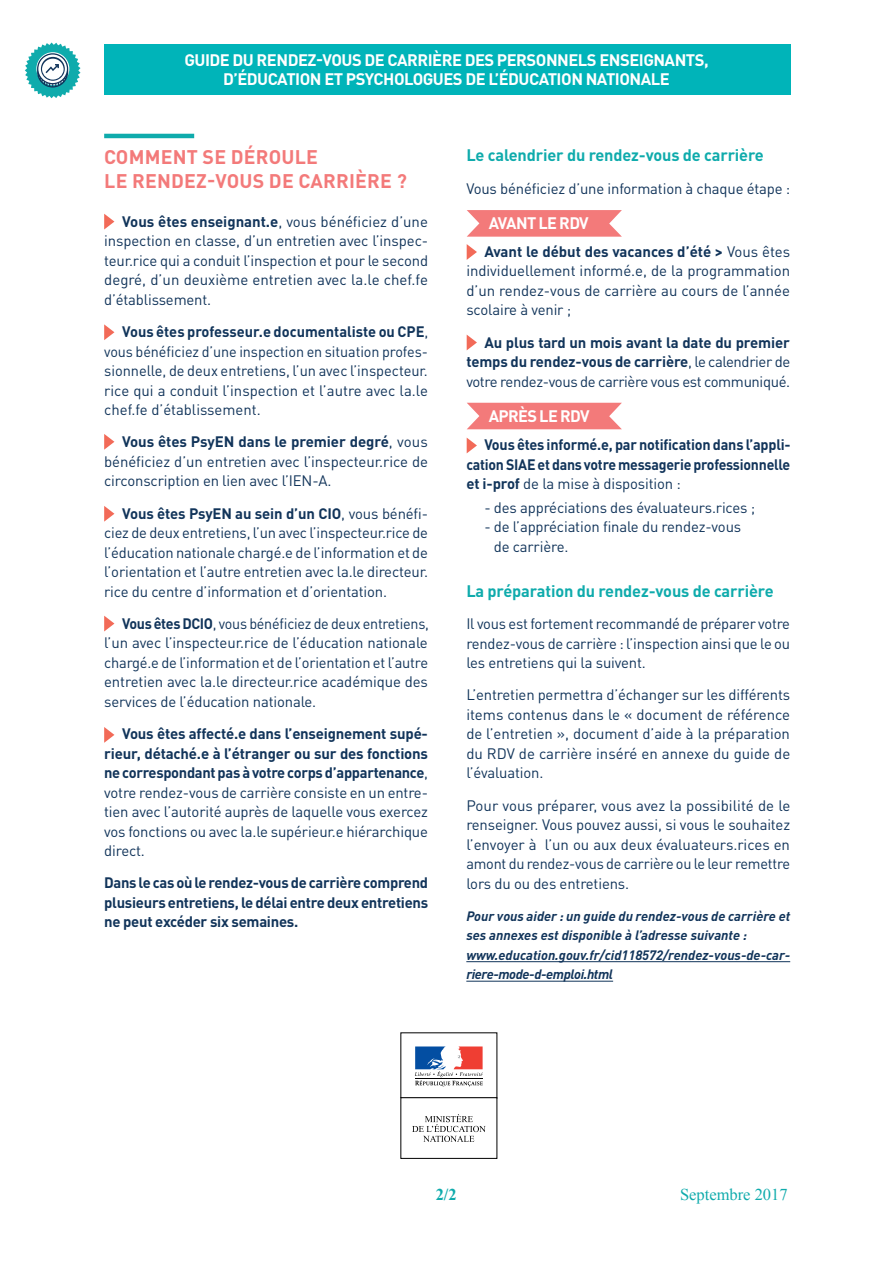
<style>
.page{position:relative;width:893px;height:1263px;background:#fff}
.page>*{position:absolute;margin:0;border:0;box-sizing:border-box;transform-origin:0 0}
.t1{font:700 19.5px/24px "DIN Pro";letter-spacing:.01em;color:#f37a7a}
.t2{font:700 16.5px/19.5px "DIN Pro";letter-spacing:-.03em;color:#fff;text-align:center}
.t3{font:700 16.5px "DIN Pro";color:#0fabac}
.t4{font:16.5px "Times New Roman";color:#0fabac}
.t5{font:700 16.5px "Times New Roman";color:#0fabac}
.t6{font:15px/19.5px "DIN Pro";letter-spacing:-.01em;color:#11345a;text-align:justify}
.t7{font:700 15px/19.5px "DIN Pro";letter-spacing:-.025em;color:#11345a;text-align:justify}
.t8{font:15px/19.5px "DIN Pro";letter-spacing:-.01em;color:#11345a;text-align:justify;scale:.95 1}
.t9{font:700 15px/19.5px "DIN Pro";letter-spacing:-.025em;color:#11345a;scale:.94 1}
.t10{font:700 15px/19.5px "DIN Pro";letter-spacing:-.025em;color:#11345a;scale:.96 1}
.t11{font:700 15px "DIN Pro";letter-spacing:-.025em;color:#11345a;scale:.95 1}
.t12{font:italic 700 13.5px/19.5px "DIN Pro";color:#11345a}
.s1{font-weight:700}
.s2{font-weight:400}
</style>
<div class="page">
<svg style="left:415px;top:1046px;width:68px;height:40px"></svg>
<hr style="left:415px;top:1078px;width:67px;height:1px;background:#000">
<div style="left:400px;top:1097px;width:97px;height:62px;border:1px solid #000"></div>
<svg style="left:412px;top:1114px;width:74px;height:28px"></svg>
<svg style="left:467px;top:210px;width:155px;height:27px;background:#f48686"></svg>
<svg style="left:467px;top:403px;width:155px;height:26px;background:#f38484"></svg>
<svg style="left:104px;top:214px;width:10px;height:15px"></svg>
<svg style="left:104px;top:324px;width:10px;height:16px"></svg>
<svg style="left:104px;top:434px;width:10px;height:16px"></svg>
<svg style="left:104px;top:506px;width:10px;height:16px"></svg>
<svg style="left:104px;top:616px;width:10px;height:15px"></svg>
<svg style="left:104px;top:727px;width:10px;height:16px"></svg>
<svg style="left:467px;top:244px;width:10px;height:16px"></svg>
<svg style="left:467px;top:335px;width:10px;height:15px"></svg>
<svg style="left:467px;top:438px;width:10px;height:15px"></svg>
<hr style="left:104px;top:134px;width:90px;height:4px;background:#0fabac">
<hr style="left:466px;top:961px;width:324px;height:1px;background:#11345a">
<hr style="left:466px;top:981px;width:147px;height:1px;background:#11345a">
<div style="left:104px;top:44px;width:686px;height:51px;background:#00b4b9"></div>
<svg style="left:25px;top:43px;width:55px;height:55px"></svg>
<p class="t2" style="left:184px;top:49px;width:526px">Guide du rendez-vous de carrière des personnels enseignants, d’éducation et psychologues de l’éducation nationale</p>
<h1 class="t1" style="left:104px;top:144px;width:304px">Comment se déroule<br>le rendez-vous de carrière ?</h1>
<p class="t6" style="left:104px;top:211px;width:325px;text-indent:18px"><span class="s1">Vous êtes enseignant.e</span>, vous bénéficiez d’une inspection en classe, d’un entretien avec l’inspec&shy;teur.rice qui a conduit l’inspection et pour le second degré, d’un deuxième entretien avec la.le chef.fe d’établissement.</p>
<p class="t6" style="left:104px;top:322px;width:326px;text-indent:18px"><span class="s1">Vous êtes professeur.e documentaliste ou CPE</span> , vous bénéficiez d’une inspection en situation profes&shy;sionnelle, de deux entretiens, l’un avec l’inspecteur. rice qui a conduit l’inspection et l’autre avec la.le chef.fe d’établissement.</p>
<p class="t6" style="left:104px;top:432px;width:325px;text-indent:18px"><span class="s1">Vous êtes PsyEN dans le premier degré</span>, vous bénéficiez d’un entretien avec l’inspecteur.rice de circonscription en lien avec l’IEN-A.</p>
<p class="t6" style="left:104px;top:503px;width:325px;text-indent:18px"><span class="s1">Vous êtes PsyEN au sein d’un CIO</span>, vous bénéfi&shy;ciez de deux entretiens, l’un avec l’inspecteur.rice de l’éducation nationale chargé.e de l’information et de l’orientation et l’autre entretien avec la.le directeur. rice du centre d’information et d’orientation.</p>
<p class="t11" style="left:104px;top:613px;width:91px">Vous êtes DCIO</p>
<p class="t8" style="left:104px;top:613px;width:343px;text-indent:109px">, vous bénéficiez de deux entretiens, l’un avec l’inspecteur.rice de l’éducation nationale chargé.e de l’information et de l’orientation et l’autre entretien avec la.le directeur.rice académique des services de l’éducation nationale.</p>
<p class="t6" style="left:104px;top:724px;width:325px"><span class="s1">Vous êtes affecté.e dans l’enseignement supé&shy;rieur, détaché.e à l’étranger ou sur des fonctions ne correspondant pas à votre corps d’appartenance</span>, votre rendez-vous de carrière consiste en un entre&shy;tien avec l’autorité auprès de laquelle vous exercez vos fonctions ou avec la.le supérieur.e hiérarchique direct.</p>
<p class="t7" style="left:104px;top:873px;width:326px">Dans le cas où le rendez-vous de carrière comprend plusieurs entretiens, le délai entre deux entretiens ne peut excéder six semaines.</p>
<p class="t3" style="left:466px;top:145px;width:299px">Le calendrier du rendez-vous de carrière</p>
<p class="t6" style="left:466px;top:178px;width:325px">Vous bénéficiez d’une information à chaque étape :</p>
<p class="t2" style="left:489px;top:213px;width:11px">AVANT</p>
<p class="t2" style="left:538px;top:213px;width:32px">le RDV</p>
<p class="t6" style="left:466px;top:241px;width:325px;text-indent:18px"><span class="s1">Avant le début des vacances d’été &gt;</span> Vous êtes individuellement informé.e, de la programmation d’un rendez-vous de carrière au cours de l’année scolaire à venir ;</p>
<p class="t7" style="left:466px;top:332px;width:325px;text-indent:18px">Au plus tard un mois avant la date du premier temps du rendez-vous de carrière<span class="s2">, le calendrier de votre rendez-vous de carrière vous est communiqué.</span></p>
<p class="t2" style="left:489px;top:406px;width:11px">APRÈS</p>
<p class="t2" style="left:539px;top:406px;width:32px">le RDV</p>
<p class="t10" style="left:466px;top:434px;width:339px;text-indent:18px">Vous êtes informé.e, par notification dans l’appli&shy;cation SIAE</p>
<p class="t9" style="left:466px;top:454px;width:346px;text-indent:71px">et dans votre messagerie professionnelle et i-prof <span class="s2">de la mise à disposition :</span></p>
<p class="t6" style="left:484px;top:497px;width:272px">- des appréciations des évaluateurs.rices ;</p>
<p class="t6" style="left:494px;top:517px;width:249px;text-indent:-10px">- de l’appréciation finale du rendez-vous de carrière.</p>
<p class="t3" style="left:466px;top:580px;width:309px">La préparation du rendez-vous de carrière</p>
<p class="t6" style="left:466px;top:614px;width:325px">Il vous est fortement recommandé de préparer votre rendez-vous de carrière : l’inspection ainsi que le ou les entretiens qui la suivent.</p>
<p class="t6" style="left:466px;top:685px;width:325px">L’entretien permettra d’échanger sur les différents items contenus dans le « document de référence de l’entretien », document d’aide à la préparation du RDV de carrière inséré en annexe du guide de l’évaluation.</p>
<p class="t6" style="left:466px;top:795px;width:326px">Pour vous préparer, vous avez la possibilité de le renseigner. Vous pouvez aussi, si vous le souhaitez l’envoyer à l’un ou aux deux évaluateurs.rices en amont du rendez-vous de carrière ou le leur remettre lors du ou des entretiens.</p>
<p class="t12" style="left:466px;top:906px;width:326px">Pour vous aider : un guide du rendez-vous de carrière et ses annexes est disponible à l’adresse suivante : www.education.gouv.fr/cid118572/rendez-vous-de-car&shy;riere-mode-d-emploi.html</p>
<p class="t5" style="left:436px;top:1183px;width:23px">2/2</p>
<p class="t4" style="left:680px;top:1183px;width:109px">Septembre 2017</p>
</div>
